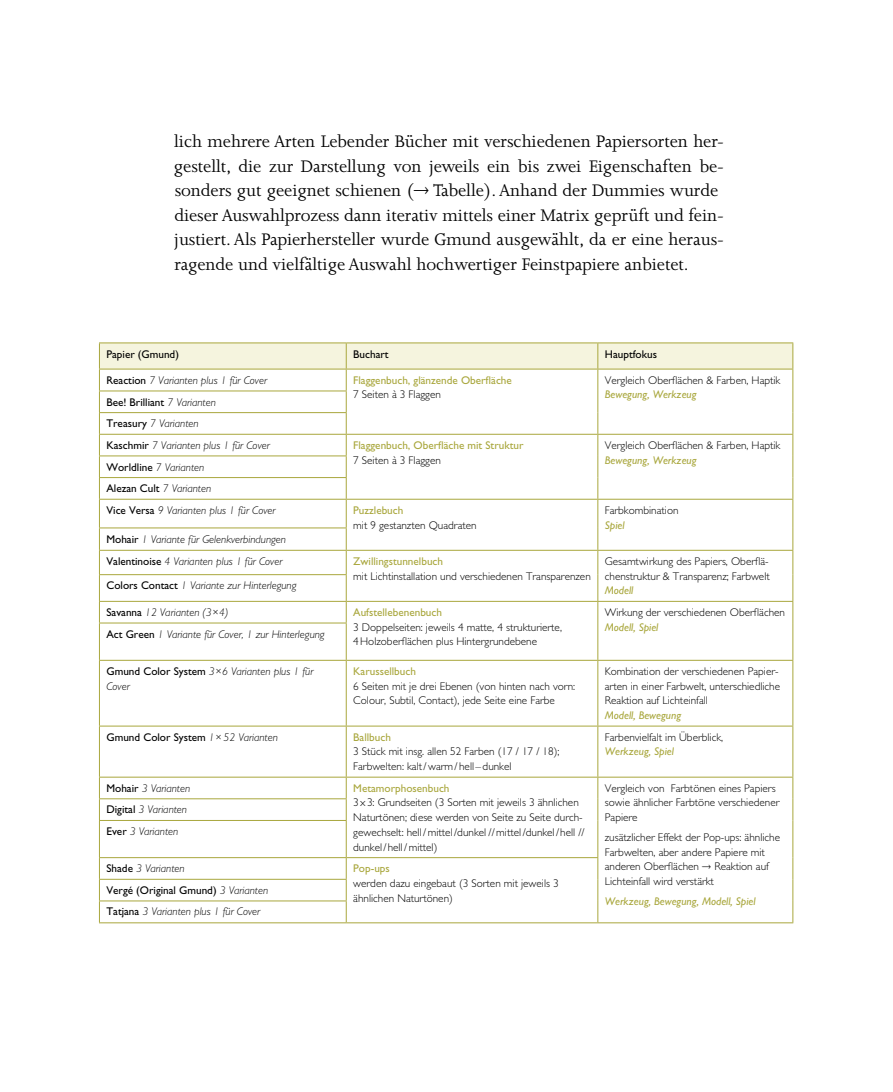
<style>
.page{position:relative;width:893px;height:1092px;background:#fff}
.page>*{position:absolute;margin:0;border:0;box-sizing:border-box;transform-origin:0 0}
.t1{font:19.25px/24.5px "Joanna MT Std";letter-spacing:-.005em;color:#000}
.t2{font:300 11.2px/14.7px "Gill Sans Std";color:#000}
.t3{font:italic 300 11.2px/21.7px "Gill Sans Std";color:#000}
.t4{font:11.2px "Gill Sans Std";color:#a9a73d}
.t5{font:italic 11.2px "Gill Sans Std";color:#a9a73d}
.t6{font:11.2px "Gill Sans Std";color:#000}
.s1{font-weight:400;font-style:normal}
.s2{font-weight:300;font-style:italic}
</style>
<div class="page">
<hr style="left:99px;top:342px;width:247px;height:1px;background:#a9a73d">
<hr style="left:598px;top:342px;width:195px;height:1px;background:#a9a73d">
<hr style="left:792px;top:623px;width:1px;height:36px;background:#a9a73d">
<hr style="left:99px;top:623px;width:1px;height:36px;background:#a9a73d">
<hr style="left:99px;top:659px;width:247px;height:1px;background:#a9a73d">
<hr style="left:99px;top:660px;width:1px;height:65px;background:#a9a73d">
<hr style="left:598px;top:659px;width:195px;height:1px;background:#a9a73d">
<hr style="left:792px;top:660px;width:1px;height:65px;background:#a9a73d">
<hr style="left:99px;top:725px;width:247px;height:1px;background:#a9a73d">
<hr style="left:99px;top:726px;width:1px;height:50px;background:#a9a73d">
<hr style="left:598px;top:725px;width:195px;height:1px;background:#a9a73d">
<hr style="left:792px;top:726px;width:1px;height:50px;background:#a9a73d">
<hr style="left:99px;top:776px;width:247px;height:1px;background:#a9a73d">
<hr style="left:598px;top:776px;width:195px;height:1px;background:#a9a73d">
<svg style="left:792px;top:777px;width:1px;height:43px"></svg>
<hr style="left:792px;top:820px;width:1px;height:37px;background:#a9a73d">
<svg style="left:792px;top:857px;width:1px;height:65px"></svg>
<hr style="left:598px;top:922px;width:195px;height:1px;background:#a9a73d">
<hr style="left:99px;top:798px;width:248px;height:1px;background:#a9a73d">
<svg style="left:99px;top:777px;width:1px;height:43px"></svg>
<hr style="left:99px;top:820px;width:248px;height:1px;background:#a9a73d">
<hr style="left:99px;top:820px;width:1px;height:37px;background:#a9a73d">
<hr style="left:99px;top:857px;width:247px;height:1px;background:#a9a73d">
<hr style="left:99px;top:878px;width:248px;height:1px;background:#a9a73d">
<hr style="left:99px;top:900px;width:248px;height:1px;background:#a9a73d">
<svg style="left:99px;top:858px;width:1px;height:64px"></svg>
<hr style="left:99px;top:922px;width:247px;height:1px;background:#a9a73d">
<hr style="left:346px;top:342px;width:252px;height:1px;background:#a9a73d">
<svg style="left:99px;top:343px;width:694px;height:280px"></svg>
<hr style="left:346px;top:623px;width:1px;height:36px;background:#a9a73d">
<hr style="left:597px;top:623px;width:1px;height:36px;background:#a9a73d">
<hr style="left:346px;top:659px;width:252px;height:1px;background:#a9a73d">
<hr style="left:346px;top:660px;width:1px;height:65px;background:#a9a73d">
<hr style="left:597px;top:660px;width:1px;height:65px;background:#a9a73d">
<hr style="left:346px;top:725px;width:252px;height:1px;background:#a9a73d">
<hr style="left:346px;top:726px;width:1px;height:50px;background:#a9a73d">
<hr style="left:597px;top:726px;width:1px;height:50px;background:#a9a73d">
<hr style="left:346px;top:776px;width:252px;height:1px;background:#a9a73d">
<svg style="left:346px;top:777px;width:1px;height:43px"></svg>
<svg style="left:597px;top:777px;width:1px;height:43px"></svg>
<hr style="left:346px;top:820px;width:1px;height:37px;background:#a9a73d">
<hr style="left:597px;top:820px;width:1px;height:37px;background:#a9a73d">
<hr style="left:346px;top:857px;width:252px;height:1px;background:#a9a73d">
<svg style="left:346px;top:858px;width:1px;height:64px"></svg>
<svg style="left:597px;top:858px;width:1px;height:64px"></svg>
<hr style="left:346px;top:922px;width:252px;height:1px;background:#a9a73d">
<p class="t1" style="left:174px;top:129px;width:552px">lich mehrere Arten Lebender Bücher mit verschiedenen Papiersorten her&shy;gestellt, die zur Darstellung von jeweils ein bis zwei Eigenschaften be&shy;sonders gut geeignet schienen (→ Tabelle). Anhand der Dummies wurde dieser Auswahlprozess dann iterativ mittels einer Matrix geprüft und fein&shy;justiert. Als Papierhersteller wurde Gmund ausgewählt, da er eine heraus&shy;ragende und vielfältige Auswahl hochwertiger Feinstpapiere anbietet.</p>
<p class="t6" style="left:106px;top:347px;width:74px">Papier (Gmund)</p>
<p class="t6" style="left:353px;top:347px;width:37px">Buchart</p>
<p class="t6" style="left:605px;top:347px;width:54px">Hauptfokus</p>
<p class="t3" style="left:106px;top:369px;width:162px"><span class="s1">Reaction</span> 7 Varianten plus 1 für Cover</p>
<p class="t4" style="left:353px;top:373px;width:160px">Flaggenbuch, glänzende Oberfläche</p>
<p class="t2" style="left:353px;top:387px;width:89px">7 Seiten à 3 Flaggen</p>
<p class="t2" style="left:605px;top:373px;width:177px">Vergleich Oberflächen &amp; Farben, Haptik</p>
<p class="t5" style="left:605px;top:388px;width:93px">Bewegung, Werkzeug</p>
<p class="t3" style="left:106px;top:391px;width:165px"><span class="s1">Bee! Brilliant</span> 7 Varianten<br><span class="s1">Treasury</span> 7 Varianten<br><span class="s1">Kaschmir</span> 7 Varianten plus 1 für Cover</p>
<p class="t4" style="left:353px;top:438px;width:172px">Flaggenbuch, Oberfläche mit Struktur</p>
<p class="t2" style="left:353px;top:452px;width:89px">7 Seiten à 3 Flaggen</p>
<p class="t2" style="left:605px;top:438px;width:177px">Vergleich Oberflächen &amp; Farben, Haptik</p>
<p class="t5" style="left:605px;top:453px;width:93px">Bewegung, Werkzeug</p>
<p class="t3" style="left:106px;top:456px;width:171px"><span class="s1">Worldline</span> 7 Varianten<br><span class="s1">Alezan Cult</span> 7 Varianten<br><span class="s1">Vice Versa</span> 9 Varianten plus 1 für Cover</p>
<p class="t4" style="left:353px;top:503px;width:52px">Puzzlebuch</p>
<p class="t2" style="left:353px;top:517px;width:125px">mit 9 gestanzten Quadraten</p>
<p class="t2" style="left:605px;top:503px;width:75px">Farbkombination</p>
<p class="t5" style="left:605px;top:518px;width:21px">Spiel</p>
<p class="t3" style="left:106px;top:527px;width:181px;line-height:22.4px"><span class="s1">Mohair</span> 1 Variante für Gelenkverbindungen<br><span class="s1">Valentinoise</span> 4 Varianten plus 1 für Cover</p>
<p class="t4" style="left:353px;top:554px;width:91px">Zwillingstunnelbuch</p>
<p class="t2" style="left:353px;top:568px;width:239px">mit Lichtinstallation und verschiedenen Transparenzen</p>
<p class="t3" style="left:106px;top:574px;width:192px"><span class="s1">Colors Contact</span> 1 Variante zur Hinterlegung</p>
<p class="t3" style="left:106px;top:601px;width:123px"><span class="s1">Savanna</span> 12 Varianten (3×4)</p>
<p class="t4" style="left:353px;top:605px;width:90px">Aufstellebenenbuch</p>
<p class="t2" style="left:353px;top:619px;width:210px">3 Doppelseiten: jeweils 4 matte, 4 strukturierte,<br>4Holzoberflächen plus Hintergrundebene</p>
<p class="t3" style="left:106px;top:623px;width:220px"><span class="s1">Act Green</span> 1 Variante für Cover, 1 zur Hinterlegung</p>
<p class="t3" style="left:106px;top:664px;width:208px;line-height:14.7px"><span class="s1">Gmund Color System</span> 3×6 Varianten plus 1 für<br>Cover</p>
<p class="t4" style="left:353px;top:664px;width:64px">Karussellbuch</p>
<p class="t2" style="left:353px;top:678px;width:223px">6 Seiten mit je drei Ebenen (von hinten nach vorn:<br>Colour, Subtil, Contact), jede Seite eine Farbe</p>
<p class="t6" style="left:106px;top:730px;width:173px">Gmund Color System <span class="s2">1×52 Varianten</span></p>
<p class="t4" style="left:353px;top:730px;width:39px">Ballbuch</p>
<p class="t2" style="left:353px;top:744px;width:208px">3 Stück mit insg. allen 52 Farben (17 / 17 / 18);<br>Farbwelten: kalt/warm/ hell–dunkel</p>
<p class="t3" style="left:106px;top:777px;width:85px"><span class="s1">Mohair</span> 3 Varianten</p>
<p class="t4" style="left:353px;top:781px;width:98px">Metamorphosenbuch</p>
<p class="t2" style="left:353px;top:795px;width:233px">3x 3: Grundseiten (3 Sorten mit jeweils 3 ähnlichen Naturtönen; diese werden von Seite zu Seite durch&shy;gewechselt: hell/mittel/dunkel //mittel/dunkel/ hell // dunkel/ hell/mittel)</p>
<p class="t3" style="left:106px;top:798px;width:82px"><span class="s1">Digital</span> 3 Varianten<br><span class="s1">Ever</span> 3 Varianten</p>
<p class="t3" style="left:106px;top:857px;width:80px"><span class="s1">Shade</span> 3 Varianten</p>
<p class="t4" style="left:353px;top:861px;width:38px">Pop-ups</p>
<p class="t2" style="left:353px;top:875px;width:207px">werden dazu eingebaut (3 Sorten mit jeweils 3 ähnlichen Naturtönen)</p>
<p class="t3" style="left:106px;top:879px;width:163px"><span class="s1">Vergé (Original Gmund)</span> 3 Varianten<br><span class="s1">Tatjana</span> 3 Varianten plus 1 für Cover</p>
<p class="t2" style="left:605px;top:554px;width:166px">Gesamtwirkung des Papiers, Oberflä&shy;chenstruktur &amp; Transparenz; Farbwelt</p>
<p class="t5" style="left:605px;top:584px;width:30px">Modell</p>
<p class="t2" style="left:605px;top:605px;width:182px">Wirkung der verschiedenen Oberflächen</p>
<p class="t5" style="left:605px;top:620px;width:55px">Modell, Spiel</p>
<p class="t2" style="left:605px;top:664px;width:177px">Kombination der verschiedenen Papier&shy;arten in einer Farbwelt, unterschiedliche<br>Reaktion auf Lichteinfall</p>
<p class="t5" style="left:605px;top:708px;width:78px">Modell, Bewegung</p>
<p class="t2" style="left:605px;top:729px;width:120px">Farbenvielfalt im Überblick,</p>
<p class="t5" style="left:605px;top:745px;width:71px">Werkzeug, Spiel</p>
<p class="t2" style="left:605px;top:780px;width:176px">Vergleich von Farbtönen eines Papiers sowie ähnlicher Farbtöne verschiedener<br>Papiere</p>
<p class="t2" style="left:605px;top:829px;width:177px">zusätzlicher Effekt der Pop-ups: ähnliche Farbwelten, aber andere Papiere mit anderen Oberflächen → Reaktion auf Lichteinfall wird verstärkt</p>
<p class="t5" style="left:605px;top:894px;width:152px">Werkzeug, Bewegung, Modell, Spiel</p>
</div>
